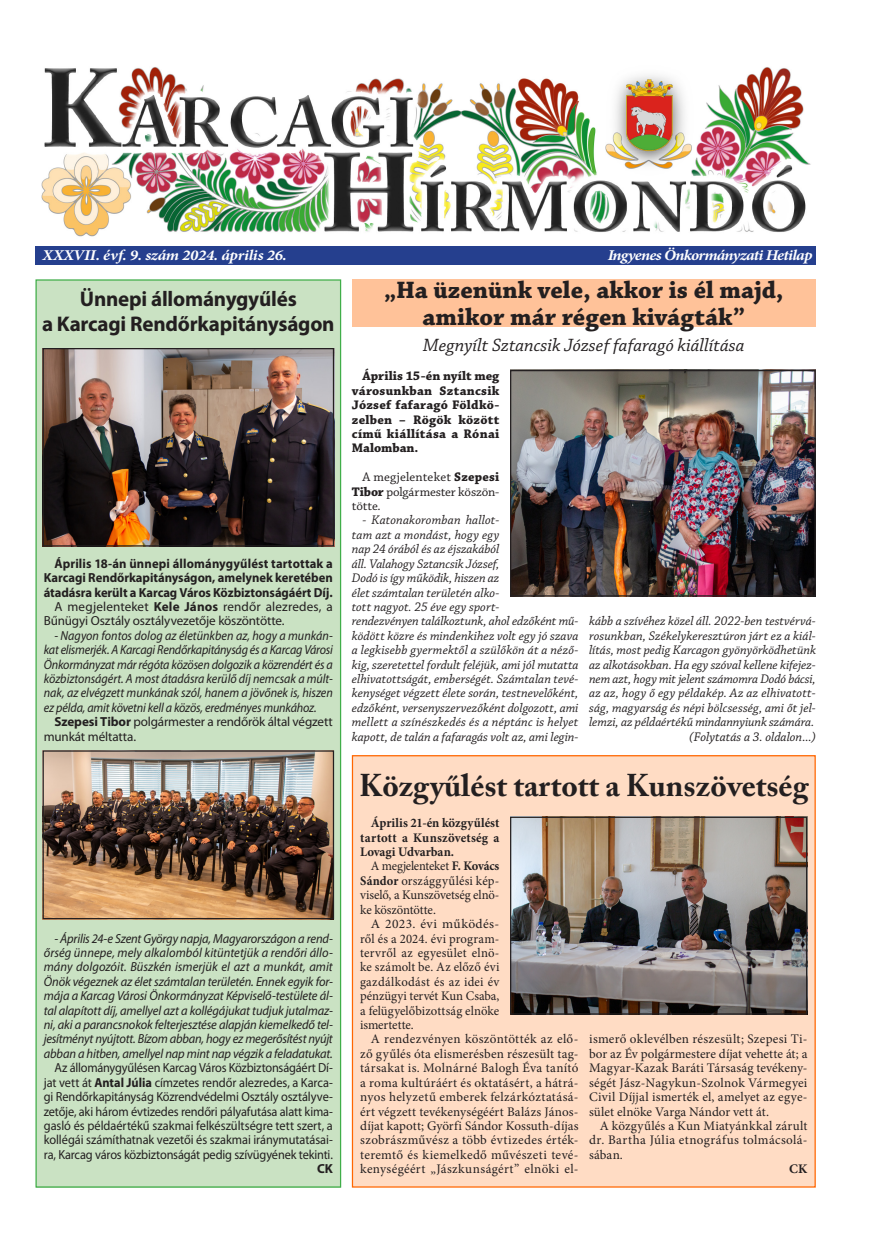
<style>
.page{position:relative;width:869px;height:1241px;background:#fff}
.page>*{position:absolute;margin:0;border:0;box-sizing:border-box;transform-origin:0 0}
.Cím_16p{font:700 31.25px "Adobe Caslon Pro";color:#231f20}
.Cím_16p-2{font:700 25px/27.5px "Chaparral Pro";color:#231f20;text-align:center}
.Cím_16p-3{font:700 21.25px "Myriad Pro";letter-spacing:-.01em;color:#231f20}
.Cím_16p-4{font:italic 18.75px "Chaparral Pro";color:#231f20}
.t1{font:italic 700 15px "Minion Pro";letter-spacing:-.03em;color:#fff;scale:1.1 1}
.t2{font:italic 13.12px/14.4px "Chaparral Pro";color:#231f20}
.alapszöveg_új_chap{font:13.12px/14.4px "Minion Pro";letter-spacing:.015em;color:#231f20;text-align:justify}
.t3{font:italic 13.12px/14.4px "Myriad Pro";letter-spacing:-.015em;color:#231f20;text-align:justify;scale:.95 1}
.t4{font:13.12px/14.4px "Myriad Pro";letter-spacing:-.01em;color:#231f20;text-align:justify;scale:.94 1}
.t5{font:italic 13.12px/14.4px "Myriad Pro";letter-spacing:-.015em;color:#231f20;text-align:justify;scale:.92 1}
.t6{font:13.12px/14.4px "Myriad Pro";letter-spacing:-.01em;color:#231f20}
.t7{font:700 13.12px/14.4px "Myriad Pro";letter-spacing:-.005em;color:#231f20;text-align:justify;scale:.96 1}
.t8{font:700 13.12px/14.4px "Chaparral Pro";letter-spacing:.02em;color:#231f20;text-align:justify}
.alapszöveg_új_chap-2{font:13.12px/14.4px "Minion Pro";letter-spacing:.015em;color:#231f20;text-align:justify;scale:.95 1}
.alapszöveg_új_chap-3{font:700 13.12px/14.4px "Minion Pro";letter-spacing:.005em;color:#231f20;text-align:justify}
.t9{font:13.12px/14.4px "Chaparral Pro";letter-spacing:-.005em;color:#231f20;text-align:justify}
.t10{font:700 13.12px "Myriad Pro";letter-spacing:-.005em;color:#231f20}
.s1{font-weight:700}
</style>
<div class="page">
<img style="left:41px;top:67px;width:770px;height:170px">
<div style="left:35px;top:247px;width:780px;height:18px;background:#253f8e"></div>
<div style="left:36px;top:280px;width:304px;height:906px;background:#cae2c3"></div>
<img style="left:45px;top:350px;width:287px;height:194px">
<div style="left:43px;top:348px;width:291px;height:198px;border:1px solid #231f20"></div>
<div style="left:352px;top:755px;width:462px;height:431px;background:#ffdcc4"></div>
<img style="left:512px;top:818px;width:292px;height:194px">
<div style="left:510px;top:816px;width:296px;height:198px;border:1px solid #231f20"></div>
<div style="left:351px;top:279px;width:464px;height:48px;background:#ffc299"></div>
<img style="left:512px;top:372px;width:301px;height:222px">
<div style="left:510px;top:370px;width:305px;height:226px;border:1px solid #231f20"></div>
<img style="left:45px;top:752px;width:287px;height:165px">
<div style="left:43px;top:750px;width:291px;height:169px;border:1px solid #231f20"></div>
<p class="t1" style="left:43px;top:245px;width:223px">XXXVII. évf. 9. szám 2024. április 26.</p>
<p class="t1" style="left:607px;top:245px;width:188px">Ingyenes Önkormányzati Hetilap</p>
<p class="Cím_16p-3" style="left:80px;top:287px;width:218px">Ünnepi állománygyűlés</p>
<p class="Cím_16p-3" style="left:42px;top:312px;width:294px">a Karcagi Rendőrkapitányságon</p>
<p class="t7" style="left:44px;top:556px;width:302px;text-indent:11px">Április 18-án ünnepi állománygyűlést tartottak a Karcagi Rendőrkapitányságon, amelynek keretében átadásra került a Karcag Város Közbiztonságáért Díj.</p>
<p class="t6" style="left:44px;top:599px;width:290px;text-indent:11px">A megjelenteket <span class="s1">Kele János</span> rendőr alezredes, a<br>Bűnügyi Osztály osztályvezetője köszöntötte.</p>
<p class="t5" style="left:44px;top:628px;width:315px;text-indent:11px">- Nagyon fontos dolog az életünkben az, hogy a munkán&shy;kat elismerjék. A Karcagi Rendőrkapitányság és a Karcag Városi Önkormányzat már régóta közösen dolgozik a közrendért és a közbiztonságért. A most átadásra kerülő díj nemcsak a múlt&shy;nak, az elvégzett munkának szól, hanem a jövőnek is, hiszen ez példa, amit követni kell a közös, eredményes munkához.</p>
<p class="t6" style="left:44px;top:714px;width:290px;text-indent:11px"><span class="s1">Szepesi Tibor</span> polgármester a rendőrök által végzett munkát méltatta.</p>
<p class="t3" style="left:44px;top:930px;width:305px;text-indent:11px">- Április 24-e Szent György napja, Magyarországon a rend&shy;őrség ünnepe, mely alkalomból kitüntetjük a rendőri állo&shy;mány dolgozóit. Büszkén ismerjük el azt a munkát, amit Önök végeznek az élet számtalan területén. Ennek egyik for&shy;mája a Karcag Városi Önkormányzat Képviselő-testülete ál&shy;tal alapított díj, amellyel azt a kollégájukat tudjuk jutalmaz&shy;ni, aki a parancsnokok felterjesztése alapján kiemelkedő tel&shy;jesítményt nyújtott. Bízom abban, hogy ez megerősítést nyújt abban a hitben, amellyel nap mint nap végzik a feladatukat.</p>
<p class="t4" style="left:44px;top:1060px;width:309px;text-indent:11px">Az állománygyűlésen Karcag Város Közbiztonságáért Dí&shy;jat vett át <span class="s1">Antal Júlia</span> címzetes rendőr alezredes, a Karca&shy;gi Rendőrkapitányság Közrendvédelmi Osztály osztályve&shy;zetője, aki három évtizedes rendőri pályafutása alatt kima&shy;gasló és példaértékű szakmai felkészültségre tett szert, a kollégái számíthatnak vezetői és szakmai iránymutatásai&shy;ra, Karcag város közbiztonságát pedig szívügyének tekinti.</p>
<p class="t10" style="left:317px;top:1161px;width:17px">CK</p>
<p class="Cím_16p-2" style="left:384px;top:277px;width:401px">„Ha üzenünk vele, akkor is él majd, amikor már régen kivágták”</p>
<p class="Cím_16p-4" style="left:423px;top:334px;width:322px">Megnyílt Sztancsik József fafaragó kiállítása</p>
<p class="t8" style="left:351px;top:369px;width:149px;text-indent:11px">Április 15-én nyílt meg városunkban Sztancsik József fafaragó Földkö&shy;zelben – Rögök között című kiállítása a Rónai Malomban.</p>
<p class="t9" style="left:351px;top:470px;width:149px;text-indent:11px">A megjelenteket <span class="s1">Szepesi Tibor</span> polgármester köszön&shy;tötte.</p>
<p class="t2" style="left:351px;top:513px;width:228px;text-indent:11px">- Katonakoromban hallot-<br>tam azt a mondást, hogy egy<br>nap 24 órából és az éjszakából<br>áll. Valahogy Sztancsik József,<br>Dodó is így működik, hiszen az<br>élet számtalan területén alko-<br>tott nagyot. 25 éve egy sport-<br>rendezvényen találkoztunk, ahol edzőként mű&shy;ködött közre és mindenkihez volt egy jó szava a legkisebb gyermektől a szülőkön át a néző&shy;kig, szeretettel fordult feléjük, ami jól mutatta elhivatottságát, emberségét. Számtalan tevé&shy;kenységet végzett élete során, testnevelőként, edzőként, versenyszervezőként dolgozott, ami mellett a színészkedés és a néptánc is helyet kapott, de talán a fafaragás volt az, ami legin-</p>
<p class="t2" style="left:589px;top:614px;width:228px;text-align:justify">kább a szívéhez közel áll. 2022-ben testvérvá&shy;rosunkban, Székelykeresztúron járt ez a kiál&shy;lítás, most pedig Karcagon gyönyörködhetünk az alkotásokban. Ha egy szóval kellene kifejez&shy;nem azt, hogy mit jelent számomra Dodó bácsi, az az, hogy ő egy példakép. Az az elhivatott&shy;ság, magyarság és népi bölcsesség, ami őt jel&shy;lemzi, az példaértékű mindannyiunk számára.</p>
<p class="t2" style="left:689px;top:729px;width:128px">(Folytatás a 3. oldalon...)</p>
<p class="Cím_16p" style="left:359px;top:766px;width:450px">Közgyűlést tartott a Kunszövetség</p>
<p class="alapszöveg_új_chap-3" style="left:360px;top:815px;width:141px;text-indent:11px">Április 21-én közgyűlést tartott a Kunszövetség a Lovagi Udvarban.</p>
<p class="alapszöveg_új_chap-2" style="left:360px;top:859px;width:148px;text-indent:11px">A megjelenteket <span class="s1">F. Kovács Sándor</span> országgyűlési kép&shy;viselő, a Kunszövetség elnö&shy;ke köszöntötte.</p>
<p class="alapszöveg_új_chap" style="left:360px;top:916px;width:141px;text-indent:11px">A 2023. évi működés&shy;ről és a 2024. évi program&shy;tervről az egyesület elnö&shy;ke számolt be. Az előző évi gazdálkodást és az idei év pénzügyi tervét Kun Csaba, a felügyelőbizottság elnöke ismertette.</p>
<p class="alapszöveg_új_chap" style="left:360px;top:1031px;width:220px;text-indent:11px">A rendezvényen köszöntötték az elő&shy;ző gyűlés óta elismerésben részesült tag&shy;társakat is. Molnárné Balogh Éva tanító a roma kultúráért és oktatásért, a hátrá&shy;nyos helyzetű emberek felzárkóztatásá&shy;ért végzett tevékenységéért Balázs János&shy;díjat kapott; Györfi Sándor Kossuth-díjas szobrászművész a több évtizedes érték&shy;teremtő és kiemelkedő művészeti tevé&shy;kenységéért „Jászkunságért” elnöki el-</p>
<p class="alapszöveg_új_chap" style="left:589px;top:1031px;width:220px">ismerő oklevélben részesült; Szepesi Ti&shy;bor az Év polgármestere díjat vehette át; a Magyar-Kazak Baráti Társaság tevékeny&shy;ségét Jász-Nagykun-Szolnok Vármegyei Civil Díjjal ismerték el, amelyet az egye&shy;sület elnöke Varga Nándor vett át.</p>
<p class="alapszöveg_új_chap" style="left:589px;top:1118px;width:220px;text-indent:11px">A közgyűlés a Kun Miatyánkkal zárult dr. Bartha Júlia etnográfus tolmácsolá&shy;sában.</p>
<p class="alapszöveg_új_chap-3" style="left:788px;top:1161px;width:20px">CK</p>
</div>
